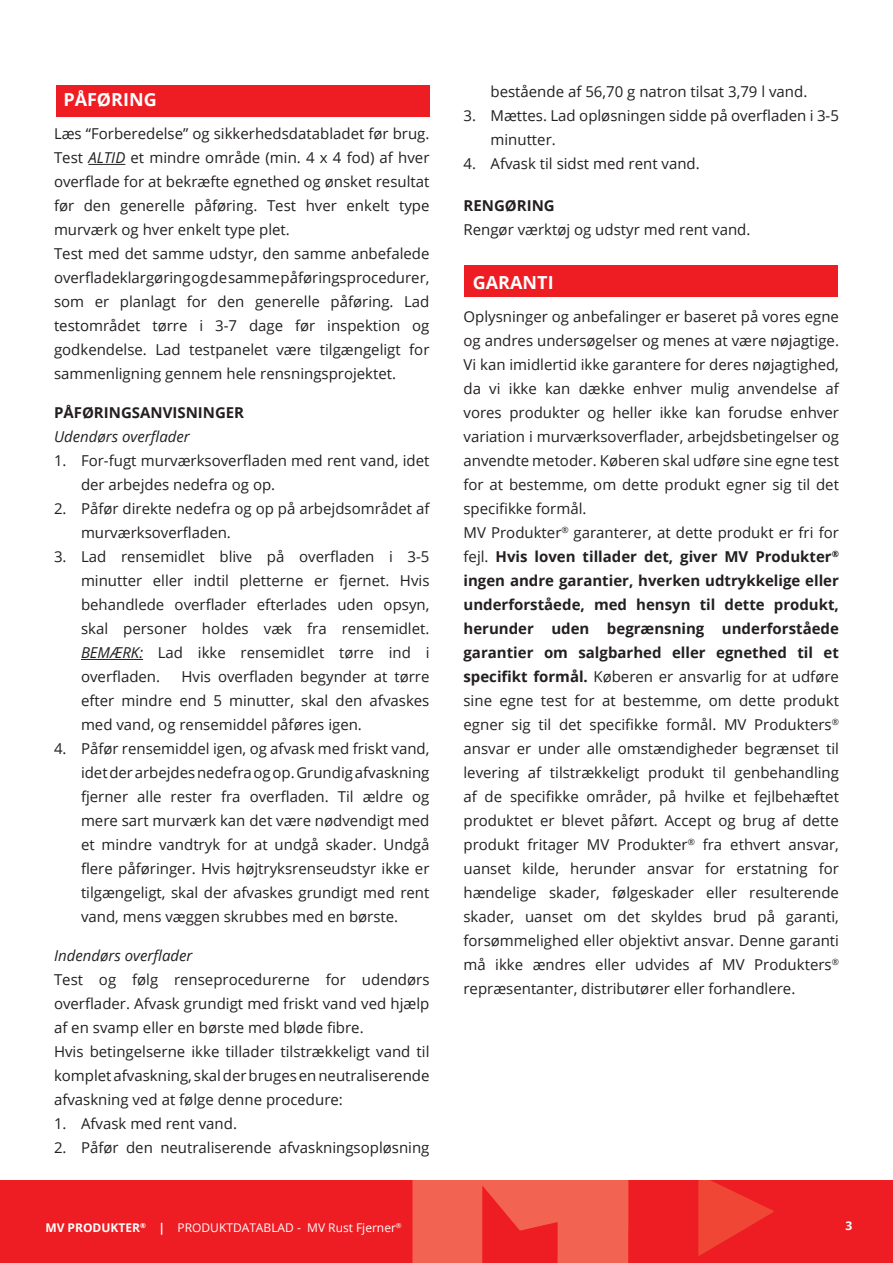
<style>
.page{position:relative;width:893px;height:1263px;background:#fff}
.page>*{position:absolute;margin:0;border:0;box-sizing:border-box;transform-origin:0 0}
.Underoverskrift{font:700 18px "Open Sans";color:#fff}
.Brød{font:15px/24px "Open Sans";color:#231f20;text-align:justify}
.Brød-2{font:italic 15px "Open Sans";color:#231f20}
.Brød-3{font:700 15px "Open Sans";color:#231f20}
.t1{font:12px "Open Sans";color:#fff}
.t2{font:700 12px "Open Sans";color:#fff}
.s1{font-style:italic}
.s2{font-weight:700}
</style>
<div class="page">
<div style="left:0;top:1179px;width:893px;height:84px;background:#ee1d23"></div>
<svg style="left:412px;top:1180px;width:216px;height:83px;fill:#f26451"></svg>
<svg style="left:628px;top:1180px;width:146px;height:83px"></svg>
<div style="left:0;top:693px;width:893px;height:487px;background:#fff"></div>
<div style="left:465px;top:265px;width:373px;height:32px;background:#ee1d23"></div>
<div style="left:56px;top:85px;width:373px;height:32px;background:#ee1d23"></div>
<hr style="left:88px;top:164px;width:37px;height:1px;background:#231f20">
<hr style="left:81px;top:659px;width:62px;height:1px;background:#231f20">
<p class="Underoverskrift" style="left:63px;top:87px;width:95px">PÅFØRING</p>
<p class="Brød" style="left:54px;top:121px;width:377px">Læs “Forberedelse” og sikkerhedsdatabladet før brug.<br>Test <span class="s1">ALTID</span> et mindre område (min. 4 x 4 fod) af hver overflade for at bekræfte egnethed og ønsket resultat før den generelle påføring. Test hver enkelt type murværk og hver enkelt type plet.</p>
<p class="Brød" style="left:54px;top:241px;width:377px">Test med det samme udstyr, den samme anbefalede overfladeklargøring og de samme påføringsprocedurer, som er planlagt for den generelle påføring. Lad testområdet tørre i 3-7 dage før inspektion og godkendelse. Lad testpanelet være tilgængeligt for sammenligning gennem hele rensningsprojektet.</p>
<p class="Brød-3" style="left:54px;top:402px;width:192px">PÅFØRINGSANVISNINGER</p>
<p class="Brød-2" style="left:54px;top:427px;width:137px">Udendørs overflader</p>
<p class="Brød" style="left:81px;top:448px;width:350px;text-indent:-27px">1. For-fugt murværksoverfladen med rent vand, idet der arbejdes nedefra og op.</p>
<p class="Brød" style="left:81px;top:496px;width:350px;text-indent:-27px">2. Påfør direkte nedefra og op på arbejdsområdet af murværksoverfladen.</p>
<p class="Brød" style="left:81px;top:544px;width:350px;text-indent:-27px">3. Lad rensemidlet blive på overfladen i 3-5 minutter eller indtil pletterne er fjernet. Hvis behandlede overflader efterlades uden opsyn, skal personer holdes væk fra rensemidlet.<br><span class="s1">BEMÆRK:</span> Lad ikke rensemidlet tørre ind i overfladen.</p>
<p class="Brød" style="left:81px;top:664px;width:350px;text-indent:100px">Hvis overfladen begynder at tørre efter mindre end 5 minutter, skal den afvaskes med vand, og rensemiddel påføres igen.</p>
<p class="Brød" style="left:81px;top:736px;width:350px;text-indent:-27px">4. Påfør rensemiddel igen, og afvask med friskt vand, idet der arbejdes nedefra og op. Grundig afvaskning fjerner alle rester fra overfladen. Til ældre og mere sart murværk kan det være nødvendigt med et mindre vandtryk for at undgå skader. Undgå flere påføringer. Hvis højtryksrenseudstyr ikke er tilgængeligt, skal der afvaskes grundigt med rent vand, mens væggen skrubbes med en børste.</p>
<p class="Brød-2" style="left:54px;top:946px;width:140px">Indendørs overflader</p>
<p class="Brød" style="left:54px;top:967px;width:377px">Test og følg renseprocedurerne for udendørs overflader. Afvask grundigt med friskt vand ved hjælp af en svamp eller en børste med bløde fibre.</p>
<p class="Brød" style="left:54px;top:1039px;width:377px">Hvis betingelserne ikke tillader tilstrækkeligt vand til komplet afvaskning, skal der bruges en neutraliserende afvaskning ved at følge denne procedure:</p>
<p class="Brød" style="left:54px;top:1111px;width:185px">1. Afvask med rent vand.</p>
<p class="Brød" style="left:54px;top:1135px;width:377px">2. Påfør den neutraliserende afvaskningsopløsning</p>
<p class="Brød" style="left:490px;top:79px;width:318px">bestående af 56,70 g natron tilsat 3,79 l vand.</p>
<p class="Brød" style="left:490px;top:103px;width:350px;text-indent:-27px">3. Mættes. Lad opløsningen sidde på overfladen i 3-5 minutter.</p>
<p class="Brød" style="left:463px;top:151px;width:238px">4. Afvask til sidst med rent vand.</p>
<p class="Brød-3" style="left:463px;top:194px;width:93px">RENGØRING</p>
<p class="Brød" style="left:463px;top:217px;width:288px">Rengør værktøj og udstyr med rent vand.</p>
<p class="Underoverskrift" style="left:473px;top:269px;width:82px">GARANTI</p>
<p class="Brød" style="left:463px;top:304px;width:377px">Oplysninger og anbefalinger er baseret på vores egne og andres undersøgelser og menes at være nøjagtige.<br>Vi kan imidlertid ikke garantere for deres nøjagtighed, da vi ikke kan dække enhver mulig anvendelse af vores produkter og heller ikke kan forudse enhver variation i murværksoverflader, arbejdsbetingelser og anvendte metoder. Køberen skal udføre sine egne test for at bestemme, om dette produkt egner sig til det specifikke formål.</p>
<p class="Brød" style="left:463px;top:520px;width:377px">MV Produkter<sup>®</sup> garanterer, at dette produkt er fri for fejl. <span class="s2">Hvis loven tillader det, giver MV Produkter</span><sup>® </sup><span class="s2">ingen andre garantier, hverken udtrykkelige eller underforståede, med hensyn til dette produkt, herunder uden begrænsning underforståede garantier om salgbarhed eller egnethed til et specifikt formål.</span> Køberen er ansvarlig for at udføre sine egne test for at bestemme, om dette produkt egner sig til det specifikke formål. MV Produkters<sup>® </sup>ansvar er under alle omstændigheder begrænset til levering af tilstrækkeligt produkt til genbehandling af de specifikke områder, på hvilke et fejlbehæftet produktet er blevet påført. Accept og brug af dette produkt fritager MV Produkter<sup>®</sup> fra ethvert ansvar, uanset kilde, herunder ansvar for erstatning for hændelige skader, følgeskader eller resulterende skader, uanset om det skyldes brud på garanti, forsømmelighed eller objektivt ansvar. Denne garanti må ikke ændres eller udvides af MV Produkters<sup>® </sup>repræsentanter, distributører eller forhandlere.</p>
<p class="t1" style="left:45px;top:1219px;width:358px"><span class="s2">MV PRODUKTER</span><sup>®</sup> <span class="s2">|</span> PRODUKTDATABLAD - MV Rust Fjerner<sup>®</sup></p>
<p class="t2" style="left:845px;top:1217px;width:8px">3</p>
</div>
